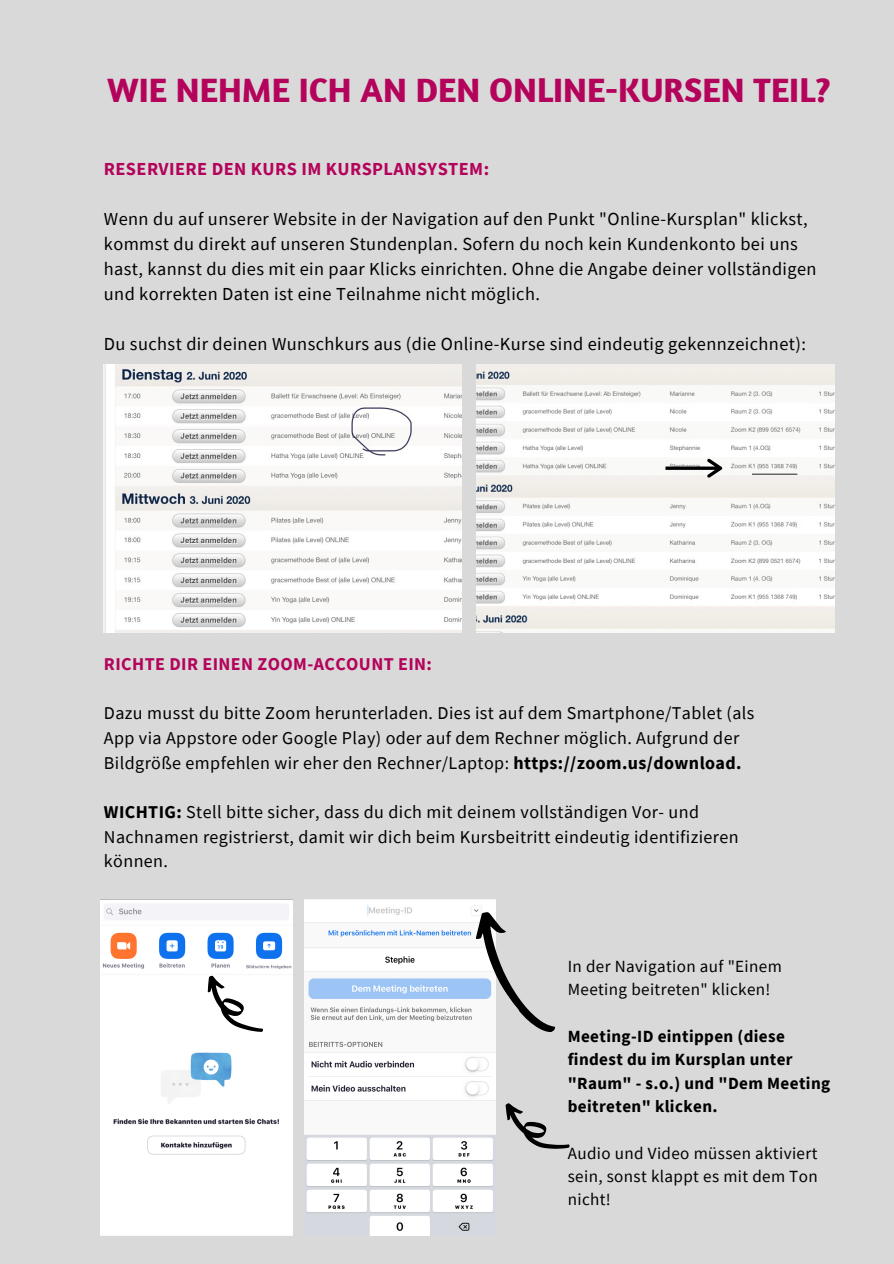
<style>
.page{position:relative;width:894px;height:1264px;background:#fff}
.page>*{position:absolute;margin:0;border:0;box-sizing:border-box;transform-origin:0 0}
.t1{font:700 34.5px "Amaranth";color:#b4035b}
.t2{font:18.3px/25px "Source Sans Pro";letter-spacing:.02em;color:#000}
.t3{font:700 18.3px "Source Sans Pro";letter-spacing:.02em;color:#b4035b}
.t4{font:18px/24.6px "Source Sans Pro";letter-spacing:.02em;color:#000}
.t5{font:700 18px "Source Sans Pro";letter-spacing:.02em;color:#b4035b}
.t6{font:17.1px/23.2px "Source Sans Pro";letter-spacing:.02em;color:#000}
.t7{font:700 17.1px/23.2px "Source Sans Pro";letter-spacing:.02em;color:#000}
.s1{font-weight:700}
</style>
<div class="page">
<div style="left:0;top:0;width:893px;height:1263px;background:#d9d9d9"></div>
<img style="left:100px;top:899px;width:193px;height:335px">
<img style="left:304px;top:899px;width:191px;height:335px">
<img style="left:104px;top:365px;width:357px;height:268px">
<svg style="left:196px;top:974px;width:71px;height:69px;background:#dedede"></svg>
<svg style="left:495px;top:1102px;width:75px;height:47px"></svg>
<svg style="left:461px;top:907px;width:94px;height:134px"></svg>
<img style="left:477px;top:365px;width:356px;height:268px">
<svg style="left:665px;top:458px;width:57px;height:19px"></svg>
<svg style="left:751px;top:473px;width:46px;height:1px"></svg>
<h1 class="t1" style="left:107px;top:68px;width:724px">WIE NEHME ICH AN DEN ONLINE-KURSEN TEIL?</h1>
<p class="t3" style="left:104px;top:157px;width:386px">RESERVIERE DEN KURS IM KURSPLANSYSTEM:</p>
<p class="t2" style="left:104px;top:206px;width:714px">Wenn du auf unserer Website in der Navigation auf den Punkt "Online-Kursplan" klickst, kommst du direkt auf unseren Stundenplan. Sofern du noch kein Kundenkonto bei uns hast, kannst du dies mit ein paar Klicks einrichten. Ohne die Angabe deiner vollständigen und korrekten Daten ist eine Teilnahme nicht möglich.</p>
<p class="t2" style="left:104px;top:331px;width:703px">Du suchst dir deinen Wunschkurs aus (die Online-Kurse sind eindeutig gekennzeichnet):</p>
<p class="t5" style="left:104px;top:652px;width:329px">RICHTE DIR EINEN ZOOM-ACCOUNT EIN:</p>
<p class="t4" style="left:104px;top:700px;width:651px">Dazu musst du bitte Zoom herunterladen. Dies ist auf dem Smartphone/Tablet (als<br>App via Appstore oder Google Play) oder auf dem Rechner möglich. Aufgrund der<br>Bildgröße empfehlen wir eher den Rechner/Laptop: <span class="s1">https://zoom.us/download.</span></p>
<p class="t4" style="left:104px;top:799px;width:636px"><span class="s1">WICHTIG:</span> Stell bitte sicher, dass du dich mit deinem vollständigen Vor- und<br>Nachnamen registrierst, damit wir dich beim Kursbeitritt eindeutig identifizieren können.</p>
<p class="t6" style="left:567px;top:954px;width:215px">In der Navigation auf "Einem<br>Meeting beitreten" klicken!</p>
<p class="t7" style="left:567px;top:1024px;width:264px">Meeting-ID eintippen (diese findest du im Kursplan unter "Raum" - s.o.) und "Dem Meeting beitreten" klicken.</p>
<p class="t6" style="left:567px;top:1140px;width:251px;text-align:justify">Audio und Video müssen aktiviert sein, sonst klappt es mit dem Ton nicht!</p>
</div>
